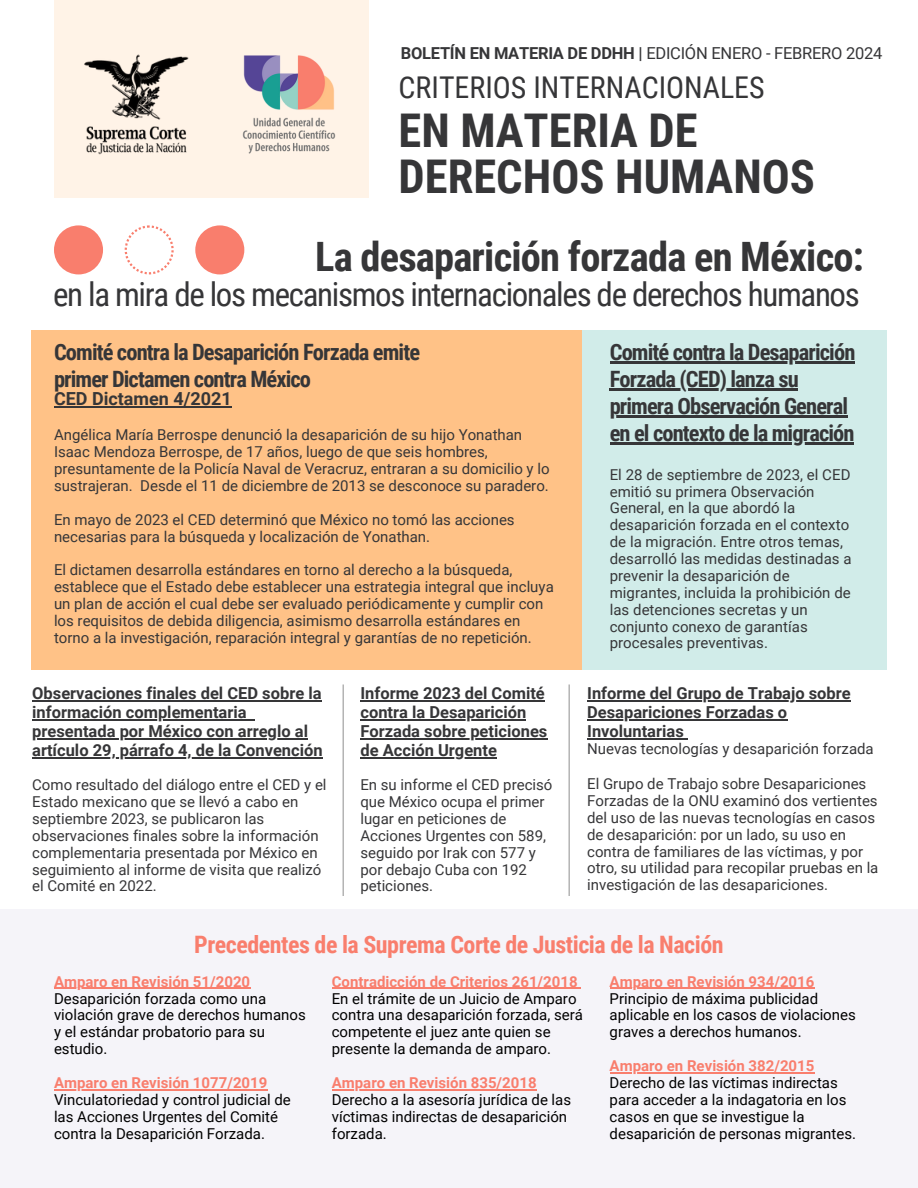
<style>
.page{position:relative;width:918px;height:1188px;background:#fff}
.page>*{position:absolute;margin:0;border:0;box-sizing:border-box;transform-origin:0 0}
.t1{font:700 46.5px/46.2px "Roboto Condensed";color:#363638}
.t2{font:700 40.5px "Roboto Condensed";letter-spacing:-.02em;color:#363638}
.t3{font:33px "Roboto Condensed";letter-spacing:-.04em;color:#363638}
.t4{font:30px "Roboto Condensed";color:#363638}
.t5{font:700 24px "Roboto Condensed";letter-spacing:-.02em;color:#f97e6d}
.t6{font:700 22.5px/27px "Roboto Condensed";letter-spacing:-.04em;color:#363638}
.t7{font:700 18px "Roboto";color:#363638}
.t8{font:700 16.5px/19.2px "Roboto";color:#363638}
.t9{font:16.5px "Roboto";letter-spacing:-.015em;color:#363638}
.t10{font:15px/16.8px "Roboto";color:#363638}
.t11{font:15px/16.8px "Roboto";color:#000}
.t12{font:700 15px "Roboto";color:#f97e6d}
.s1{font-weight:700}
</style>
<div class="page">
<div style="left:54px;top:0;width:314px;height:198px;background:#fff3e7"></div>
<img style="left:242px;top:55px;width:94px;height:99px">
<img style="left:84px;top:54px;width:105px;height:100px">
<div style="left:32px;top:330px;width:667px;height:340px;background:#ffc287"></div>
<div style="left:582px;top:330px;width:304px;height:339px;background:#d1ece9"></div>
<hr style="left:343px;top:684px;width:1px;height:212px;background:#9b9b9b">
<hr style="left:569px;top:684px;width:1px;height:212px;background:#9b9b9b">
<div style="left:0;top:910px;width:918px;height:278px;background:#f5f4f9"></div>
<div style="left:54px;top:225px;width:49px;height:49px;background:#f97e6d;border-radius:50%"></div>
<svg style="left:125px;top:225px;width:49px;height:49px"></svg>
<div style="left:195px;top:225px;width:49px;height:49px;background:#f97e6d;border-radius:50%"></div>
<hr style="left:32px;top:700px;width:290px;height:1px;background:#363638">
<hr style="left:32px;top:719px;width:215px;height:1px;background:#363638">
<hr style="left:32px;top:738px;width:276px;height:2px;background:#363638">
<hr style="left:32px;top:758px;width:291px;height:1px;background:#363638">
<hr style="left:360px;top:700px;width:185px;height:1px;background:#363638">
<hr style="left:360px;top:719px;width:166px;height:1px;background:#363638">
<hr style="left:360px;top:738px;width:187px;height:2px;background:#363638">
<hr style="left:360px;top:758px;width:137px;height:1px;background:#363638">
<hr style="left:587px;top:700px;width:264px;height:1px;background:#363638">
<hr style="left:587px;top:719px;width:200px;height:1px;background:#363638">
<hr style="left:587px;top:738px;width:97px;height:2px;background:#363638">
<hr style="left:54px;top:407px;width:178px;height:1px;background:#363638">
<hr style="left:610px;top:362px;width:245px;height:2px;background:#363638">
<hr style="left:610px;top:389px;width:188px;height:2px;background:#363638">
<hr style="left:610px;top:416px;width:237px;height:2px;background:#363638">
<hr style="left:610px;top:443px;width:244px;height:2px;background:#363638">
<hr style="left:54px;top:988px;width:196px;height:1px;background:#f97e6d">
<hr style="left:54px;top:1089px;width:213px;height:1px;background:#f97e6d">
<hr style="left:332px;top:988px;width:246px;height:1px;background:#f97e6d">
<hr style="left:332px;top:1089px;width:205px;height:1px;background:#f97e6d">
<hr style="left:610px;top:988px;width:204px;height:1px;background:#f97e6d">
<hr style="left:610px;top:1072px;width:204px;height:1px;background:#f97e6d">
<p class="t9" style="left:401px;top:43px;width:483px"><span class="s1">BOLETÍN EN MATERIA DE DDHH |</span> EDICIÓN ENERO - FEBRERO 2024</p>
<p class="t4" style="left:399px;top:70px;width:368px">CRITERIOS INTERNACIONALES</p>
<p class="t1" style="left:399px;top:108px;width:418px">EN MATERIA DE<br>DERECHOS HUMANOS</p>
<h5 class="t2" style="left:315px;top:234px;width:550px">La desaparición forzada en México:</h5>
<h5 class="t3" style="left:53px;top:275px;width:808px">en la mira de los mecanismos internacionales de derechos humanos</h5>
<p class="t6" style="left:54px;top:339px;width:368px">Comité contra la Desaparición Forzada emite primer Dictamen contra México</p>
<p class="t7" style="left:54px;top:389px;width:179px">CED Dictamen 4/2021</p>
<p class="t10" style="left:54px;top:427px;width:497px">Angélica María Berrospe denunció la desaparición de su hijo Yonathan Isaac Mendoza Berrospe, de 17 años, luego de que seis hombres, presuntamente de la Policía Naval de Veracruz, entraran a su domicilio y lo sustrajeran. Desde el 11 de diciembre de 2013 se desconoce su paradero.</p>
<h4 class="t10" style="left:54px;top:511px;width:462px">En mayo de 2023 el CED determinó que México no tomó las acciones necesarias para la búsqueda y localización de Yonathan.</h4>
<p class="t10" style="left:54px;top:562px;width:501px">El dictamen desarrolla estándares en torno al derecho a la búsqueda, establece que el Estado debe establecer una estrategia integral que incluya un plan de acción el cual debe ser evaluado periódicamente y cumplir con los requisitos de debida diligencia, asimismo desarrolla estándares en torno a la investigación, reparación integral y garantías de no repetición.</p>
<h2 class="t8" style="left:32px;top:684px;width:291px">Observaciones finales del CED sobre la</h2>
<h1 class="t8" style="left:32px;top:703px;width:216px">información complementaria</h1>
<h3 class="t8" style="left:32px;top:722px;width:277px">presentada por México con arreglo al</h3>
<h4 class="t8" style="left:32px;top:741px;width:292px">artículo 29, párrafo 4, de la Convención</h4>
<h4 class="t10" style="left:32px;top:777px;width:296px">Como resultado del diálogo entre el CED y el Estado mexicano que se llevó a cabo en septiembre 2023, se publicaron las observaciones finales sobre la información</h4>
<p class="t10" style="left:32px;top:844px;width:291px">complementaria presentada por México en seguimiento al informe de visita que realizó el Comité en 2022.</p>
<p class="t8" style="left:360px;top:684px;width:186px">Informe 2023 del Comité</p>
<p class="t8" style="left:360px;top:703px;width:167px">contra la Desaparición</p>
<p class="t8" style="left:360px;top:722px;width:189px">Forzada sobre peticiones</p>
<h4 class="t8" style="left:360px;top:741px;width:138px">de Acción Urgente</h4>
<h4 class="t10" style="left:360px;top:777px;width:194px">En su informe el CED precisó que México ocupa el primer lugar en peticiones de</h4>
<p class="t10" style="left:360px;top:827px;width:187px">Acciones Urgentes con 589, seguido por Irak con 577 y por debajo Cuba con 192 peticiones.</p>
<p class="t6" style="left:610px;top:339px;width:247px">Comité contra la Desaparición</p>
<p class="t6" style="left:610px;top:366px;width:191px">Forzada (CED) lanza su</p>
<p class="t6" style="left:610px;top:393px;width:240px">primera Observación General</p>
<p class="t6" style="left:610px;top:420px;width:246px">en el contexto de la migración</p>
<p class="t10" style="left:610px;top:466px;width:242px">El 28 de septiembre de 2023, el CED emitió su primera Observación<br>General, en la que abordó la</p>
<p class="t10" style="left:610px;top:517px;width:243px">desaparición forzada en el contexto de la migración. Entre otros temas, desarrolló las medidas destinadas a prevenir la desaparición de migrantes, incluida la prohibición de las detenciones secretas y un conjunto conexo de garantías procesales preventivas.</p>
<h6 class="t8" style="left:587px;top:684px;width:265px">Informe del Grupo de Trabajo sobre</h6>
<p class="t8" style="left:587px;top:703px;width:202px">Desapariciones Forzadas o<br>Involuntarias</p>
<p class="t10" style="left:587px;top:741px;width:288px">Nuevas tecnologías y desaparición forzada</p>
<h6 class="t10" style="left:587px;top:776px;width:293px">El Grupo de Trabajo sobre Desapariciones Forzadas de la ONU examinó dos vertientes del uso de las nuevas tecnologías en casos de desaparición: por un lado, su uso en contra de familiares de las víctimas, y por otro, su utilidad para recopilar pruebas en la investigación de las desapariciones.</h6>
<h3 class="t5" style="left:194px;top:930px;width:531px">Precedentes de la Suprema Corte de Justicia de la Nación</h3>
<p class="t12" style="left:610px;top:973px;width:206px">Amparo en Revisión 934/2016</p>
<p class="t11" style="left:610px;top:990px;width:248px">Principio de máxima publicidad aplicable en los casos de violaciones graves a derechos humanos.</p>
<p class="t12" style="left:610px;top:1057px;width:206px">Amparo en Revisión 382/2015</p>
<p class="t11" style="left:610px;top:1074px;width:248px">Derecho de las víctimas indirectas para acceder a la indagatoria en los casos en que se investigue la desaparición de personas migrantes.</p>
<p class="t12" style="left:54px;top:973px;width:198px">Amparo en Revisión 51/2020</p>
<p class="t11" style="left:54px;top:990px;width:253px">Desaparición forzada como una violación grave de derechos humanos y el estándar probatorio para su estudio.</p>
<p class="t12" style="left:54px;top:1074px;width:215px">Amparo en Revisión 1077/2019</p>
<p class="t11" style="left:54px;top:1091px;width:238px">Vinculatoriedad y control judicial de las Acciones Urgentes del Comité contra la Desaparición Forzada.</p>
<p class="t12" style="left:332px;top:973px;width:247px">Contradicción de Criterios 261/2018</p>
<p class="t11" style="left:332px;top:990px;width:253px">En el trámite de un Juicio de Amparo contra una desaparición forzada, será competente el juez ante quien se presente la demanda de amparo.</p>
<p class="t12" style="left:332px;top:1074px;width:206px">Amparo en Revisión 835/2018</p>
<p class="t11" style="left:332px;top:1091px;width:241px">Derecho a la asesoría jurídica de las víctimas indirectas de desaparición forzada.</p>
</div>
